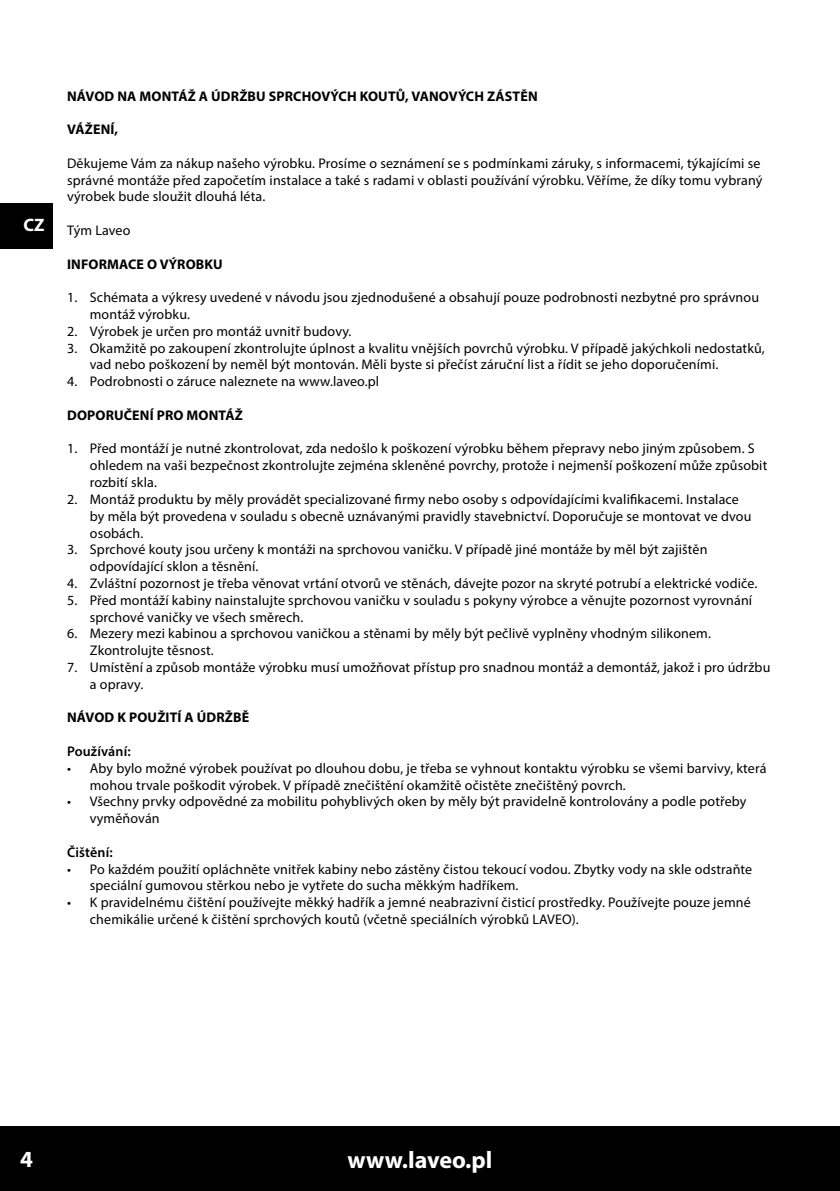
<style>
.page{position:relative;width:840px;height:1191px;background:#fff}
.page>*{position:absolute;margin:0;border:0;box-sizing:border-box;transform-origin:0 0}
.t1{font:700 24px "Myriad Pro";color:#fff}
.t2{font:700 23.2px "Myriad Pro";color:#fff}
.t3{font:700 18px "Myriad Pro";color:#fff}
.t4{font:14px/16.8px "Myriad Pro";letter-spacing:.01em;color:#000}
.t5{font:700 14px "Myriad Pro";letter-spacing:.01em;color:#000}
.t6{font:600 14px "Myriad Pro";letter-spacing:.01em;color:#000}
</style>
<div class="page">
<div style="left:0;top:1125px;width:839px;height:66px;background:#000"></div>
<div style="left:0;top:203px;width:52px;height:45px;background:#000"></div>
<p class="t3" style="left:23px;top:213px;width:23px">CZ</p>
<p class="t5" style="left:67px;top:87px;width:472px">NÁVOD NA MONTÁŽ A ÚDRŽBU SPRCHOVÝCH KOUTŮ, VANOVÝCH ZÁSTĚN</p>
<p class="t5" style="left:67px;top:120px;width:53px">VÁŽENÍ,</p>
<p class="t4" style="left:67px;top:154px;width:696px">Děkujeme Vám za nákup našeho výrobku. Prosíme o seznámení se s podmínkami záruky, s informacemi, týkajícími se správné montáže před započetím instalace a také s radami v oblasti používání výrobku. Věříme, že díky tomu vybraný výrobek bude sloužit dlouhá léta.</p>
<p class="t4" style="left:67px;top:222px;width:65px">Tým Laveo</p>
<p class="t5" style="left:67px;top:255px;width:157px">INFORMACE O VÝROBKU</p>
<p class="t4" style="left:90px;top:289px;width:670px;text-indent:-23px">1. Schémata a výkresy uvedené v návodu jsou zjednodušené a obsahují pouze podrobnosti nezbytné pro správnou montáž výrobku.</p>
<p class="t4" style="left:67px;top:322px;width:286px">2. Výrobek je určen pro montáž uvnitř budovy.</p>
<p class="t4" style="left:90px;top:339px;width:676px;text-indent:-23px">3. Okamžitě po zakoupení zkontrolujte úplnost a kvalitu vnějších povrchů výrobku. V případě jakýchkoli nedostatků, vad nebo poškození by neměl být montován. Měli byste si přečíst záruční list a řídit se jeho doporučeními.</p>
<p class="t4" style="left:67px;top:373px;width:313px">4. Podrobnosti o záruce naleznete na www.laveo.pl</p>
<p class="t5" style="left:67px;top:406px;width:177px">DOPORUČENÍ PRO MONTÁŽ</p>
<p class="t4" style="left:90px;top:440px;width:678px;text-indent:-23px">1. Před montáží je nutné zkontrolovat, zda nedošlo k poškození výrobku během přepravy nebo jiným způsobem. S ohledem na vaši bezpečnost zkontrolujte zejména skleněné povrchy, protože i nejmenší poškození může způsobit rozbití skla.</p>
<p class="t4" style="left:90px;top:490px;width:662px;text-indent:-23px">2. Montáž produktu by měly provádět specializované firmy nebo osoby s odpovídajícími kvalifikacemi. Instalace by měla být provedena v souladu s obecně uznávanými pravidly stavebnictví. Doporučuje se montovat ve dvou osobách.</p>
<p class="t4" style="left:90px;top:541px;width:618px;text-indent:-23px">3. Sprchové kouty jsou určeny k montáži na sprchovou vaničku. V případě jiné montáže by měl být zajištěn odpovídající sklon a těsnění.</p>
<p class="t4" style="left:67px;top:574px;width:691px">4. Zvláštní pozornost je třeba věnovat vrtání otvorů ve stěnách, dávejte pozor na skryté potrubí a elektrické vodiče.</p>
<p class="t4" style="left:90px;top:591px;width:663px;text-indent:-23px">5. Před montáží kabiny nainstalujte sprchovou vaničku v souladu s pokyny výrobce a věnujte pozornost vyrovnání sprchové vaničky ve všech směrech.</p>
<p class="t4" style="left:90px;top:625px;width:622px;text-indent:-23px">6. Mezery mezi kabinou a sprchovou vaničkou a stěnami by měly být pečlivě vyplněny vhodným silikonem.<br>Zkontrolujte těsnost.</p>
<p class="t4" style="left:90px;top:658px;width:681px;text-indent:-23px">7. Umístění a způsob montáže výrobku musí umožňovat přístup pro snadnou montáž a demontáž, jakož i pro údržbu a opravy.</p>
<p class="t5" style="left:67px;top:708px;width:183px">NÁVOD K POUŽITÍ A ÚDRŽBĚ</p>
<p class="t6" style="left:67px;top:742px;width:65px">Používání:</p>
<p class="t4" style="left:90px;top:759px;width:677px;text-indent:-23px">• Aby bylo možné výrobek používat po dlouhou dobu, je třeba se vyhnout kontaktu výrobku se všemi barvivy, která mohou trvale poškodit výrobek. V případě znečištění okamžitě očistěte znečištěný povrch.</p>
<p class="t4" style="left:90px;top:793px;width:657px;text-indent:-23px">• Všechny prvky odpovědné za mobilitu pohyblivých oken by měly být pravidelně kontrolovány a podle potřeby vyměňován</p>
<p class="t6" style="left:67px;top:843px;width:47px">Čištění:</p>
<p class="t4" style="left:90px;top:860px;width:663px;text-indent:-23px">• Po každém použití opláchněte vnitřek kabiny nebo zástěny čistou tekoucí vodou. Zbytky vody na skle odstraňte speciální gumovou stěrkou nebo je vytřete do sucha měkkým hadříkem.</p>
<p class="t4" style="left:90px;top:894px;width:662px;text-indent:-23px">• K pravidelnému čištění používejte měkký hadřík a jemné neabrazivní čisticí prostředky. Používejte pouze jemné chemikálie určené k čištění sprchových koutů (včetně speciálních výrobků LAVEO).</p>
<h2 class="t2" style="left:20px;top:1144px;width:14px">4</h2>
<h1 class="t1" style="left:347px;top:1144px;width:146px">www.laveo.pl</h1>
</div>
